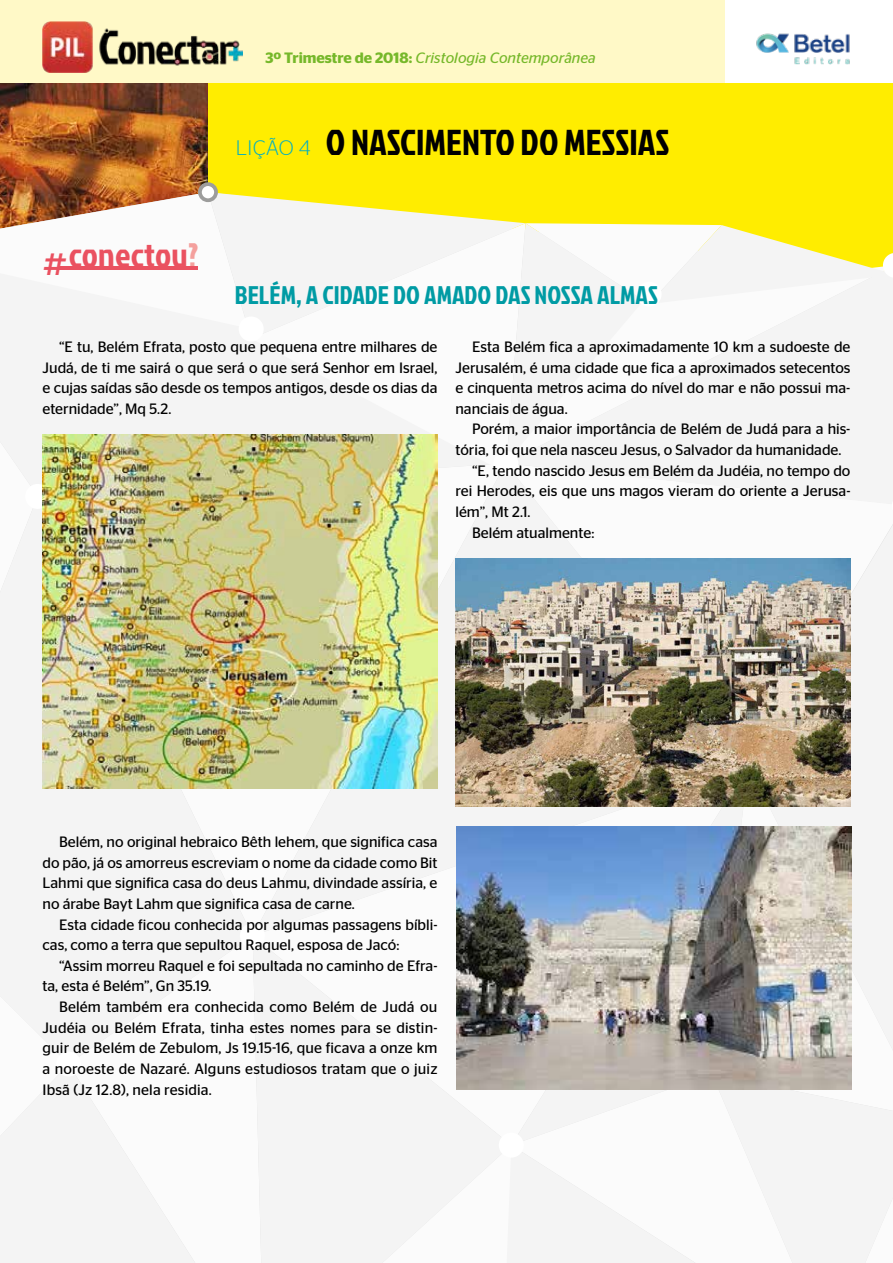
<style>
.page{position:relative;width:893px;height:1263px;background:#fff}
.page>*{position:absolute;margin:0;border:0;box-sizing:border-box;transform-origin:0 0}
.t1{font:36px "Jockey One";color:#000}
.t2{font:34.05px "Jockey One";letter-spacing:.01em;color:#ea5160}
.t3{font:25.5px "Jockey One";color:#009ba4}
.t4{font:15px/20.7px "Stag Sans";color:#000;text-align:justify}
.t5{font:italic 15px "Stag Sans";color:#76b82a}
.s1{font-weight:600;font-style:normal}
.s2{font-size:40.8px}
.s3{color:#f4a09d}
.s4{font-family:"Stag Sans";font-weight:300;font-size:21px;color:#00aec3}
</style>
<div class="page">
<div style="left:0;top:0;width:893px;height:124px;background:#fff9c7"></div>
<div style="left:725px;top:0;width:168px;height:124px;background:#fff"></div>
<div style="left:43px;top:84px;width:850px;height:235px;background:#ffed00"></div>
<img style="left:0;top:84px;width:208px;height:108px">
<svg style="left:0;top:192px;width:208px;height:81px;background:#e4d2c7"></svg>
<div style="left:0;top:273px;width:251px;height:190px;background:#f4f4f4"></div>
<svg style="left:208px;top:193px;width:315px;height:146px;fill:#f8f4f4"></svg>
<svg style="left:251px;top:223px;width:255px;height:240px"></svg>
<div style="left:0;top:442px;width:38px;height:44px;background:#f4f4f4"></div>
<div style="left:437px;top:463px;width:69px;height:303px;background:#f4f4f4"></div>
<div style="left:506px;top:504px;width:75px;height:54px;background:#f4f4f4"></div>
<div style="left:0;top:508px;width:253px;height:488px;background:#f4f4f4"></div>
<div style="left:253px;top:766px;width:258px;height:166px;background:#f4f4f4"></div>
<div style="left:850px;top:524px;width:43px;height:242px;background:#f4f4f4"></div>
<svg style="left:506px;top:473px;width:387px;height:31px"></svg>
<div style="left:69px;top:936px;width:184px;height:60px;background:#f4f4f4"></div>
<div style="left:253px;top:944px;width:258px;height:319px;background:#f4f4f4"></div>
<svg style="left:511px;top:807px;width:201px;height:19px"></svg>
<div style="left:712px;top:766px;width:181px;height:308px;background:#f4f4f4"></div>
<svg style="left:511px;top:1089px;width:201px;height:52px"></svg>
<div style="left:382px;top:1145px;width:313px;height:118px;background:#f4f4f4"></div>
<div style="left:712px;top:1074px;width:181px;height:189px;background:#f4f4f4"></div>
<svg style="left:0;top:996px;width:264px;height:267px"></svg>
<div style="left:493px;top:451px;width:26px;height:25px;background:#fff;border-radius:50%"></div>
<div style="left:506px;top:223px;width:387px;height:250px;background:#f4f4f4"></div>
<div style="left:499px;top:1132px;width:25px;height:26px;background:#fff;border-radius:50%"></div>
<div style="left:240px;top:923px;width:25px;height:25px;background:#fff;border-radius:50%"></div>
<div style="left:56px;top:1051px;width:25px;height:26px;background:#fff;border-radius:50%"></div>
<div style="left:636px;top:281px;width:26px;height:26px;background:#fff;border-radius:50%"></div>
<div style="left:238px;top:316px;width:26px;height:26px;background:#fff;border-radius:50%"></div>
<div style="left:25px;top:484px;width:25px;height:25px;background:#fff;border-radius:50%"></div>
<div style="left:200px;top:184px;width:16px;height:16px;background:#fff;border-radius:50%"></div>
<div style="left:198px;top:182px;width:20px;height:20px;border:4px solid #9d9d9c;border-radius:50%"></div>
<img style="left:756px;top:33px;width:94px;height:31px">
<hr style="left:59px;top:267px;width:139px;height:3px;background:#ea5160">
<img style="left:43px;top:22px;width:200px;height:51px">
<img style="left:43px;top:434px;width:394px;height:354px">
<img style="left:456px;top:826px;width:395px;height:263px">
<img style="left:455px;top:558px;width:395px;height:249px">
<p class="t5" style="left:266px;top:49px;width:332px"><span class="s1">3º Trimestre de 2018:</span> Cristologia Contemporânea</p>
<h2 class="t2" style="left:43px;top:230px;width:158px"><span class="s2">#</span>conectou<span class="s3">?</span></h2>
<h1 class="t1" style="left:236px;top:116px;width:435px"><span class="s4">LIÇÃO 4</span> O NASCIMENTO DO MESSIAS</h1>
<h3 class="t3" style="left:235px;top:276px;width:424px">BELÉM, A CIDADE DO AMADO DAS NOSSA ALMAS</h3>
<p class="t4" style="left:43px;top:336px;width:396px;text-indent:16px">“E tu, Belém Efrata, posto que pequena entre milhares de Judá, de ti me sairá o que será o que será Senhor em Israel, e cujas saídas são desde os tempos antigos, desde os dias da eternidade”, Mq 5.2.</p>
<p class="t4" style="left:455px;top:336px;width:396px;text-indent:16px">Esta Belém fica a aproximadamente 10 km a sudoeste de Jerusalém, é uma cidade que fica a aproximados setecentos e cinquenta metros acima do nível do mar e não possui ma&shy;nanciais de água.</p>
<p class="t4" style="left:472px;top:419px;width:380px">Porém, a maior importância de Belém de Judá para a his-</p>
<p class="t4" style="left:455px;top:439px;width:387px">tória, foi que nela nasceu Jesus, o Salvador da humanidade.</p>
<p class="t4" style="left:472px;top:460px;width:380px">“E, tendo nascido Jesus em Belém da Judéia, no tempo do</p>
<p class="t4" style="left:455px;top:481px;width:396px">rei Herodes, eis que uns magos vieram do oriente a Jerusa-</p>
<p class="t4" style="left:455px;top:501px;width:76px">lém”, Mt 2.1.</p>
<p class="t4" style="left:472px;top:522px;width:124px">Belém atualmente:</p>
<p class="t4" style="left:43px;top:831px;width:396px;text-indent:16px">Belém, no original hebraico Bêth lehem, que significa casa do pão, já os amorreus escreviam o nome da cidade como Bit Lahmi que significa casa do deus Lahmu, divindade assíria, e no árabe Bayt Lahm que significa casa de carne.</p>
<p class="t4" style="left:43px;top:914px;width:396px;text-indent:16px">Esta cidade ficou conhecida por algumas passagens bíbli&shy;cas, como a terra que sepultou Raquel, esposa de Jacó:</p>
<p class="t4" style="left:43px;top:955px;width:396px;text-indent:16px">“Assim morreu Raquel e foi sepultada no caminho de Efra&shy;ta, esta é Belém”, Gn 35.19.</p>
<p class="t4" style="left:43px;top:996px;width:396px;text-indent:16px">Belém também era conhecida como Belém de Judá ou Judéia ou Belém Efrata, tinha estes nomes para se distin&shy;guir de Belém de Zebulom, Js 19.15-16, que ficava a onze km a noroeste de Nazaré. Alguns estudiosos tratam que o juiz Ibsã (Jz 12.8), nela residia.</p>
</div>
